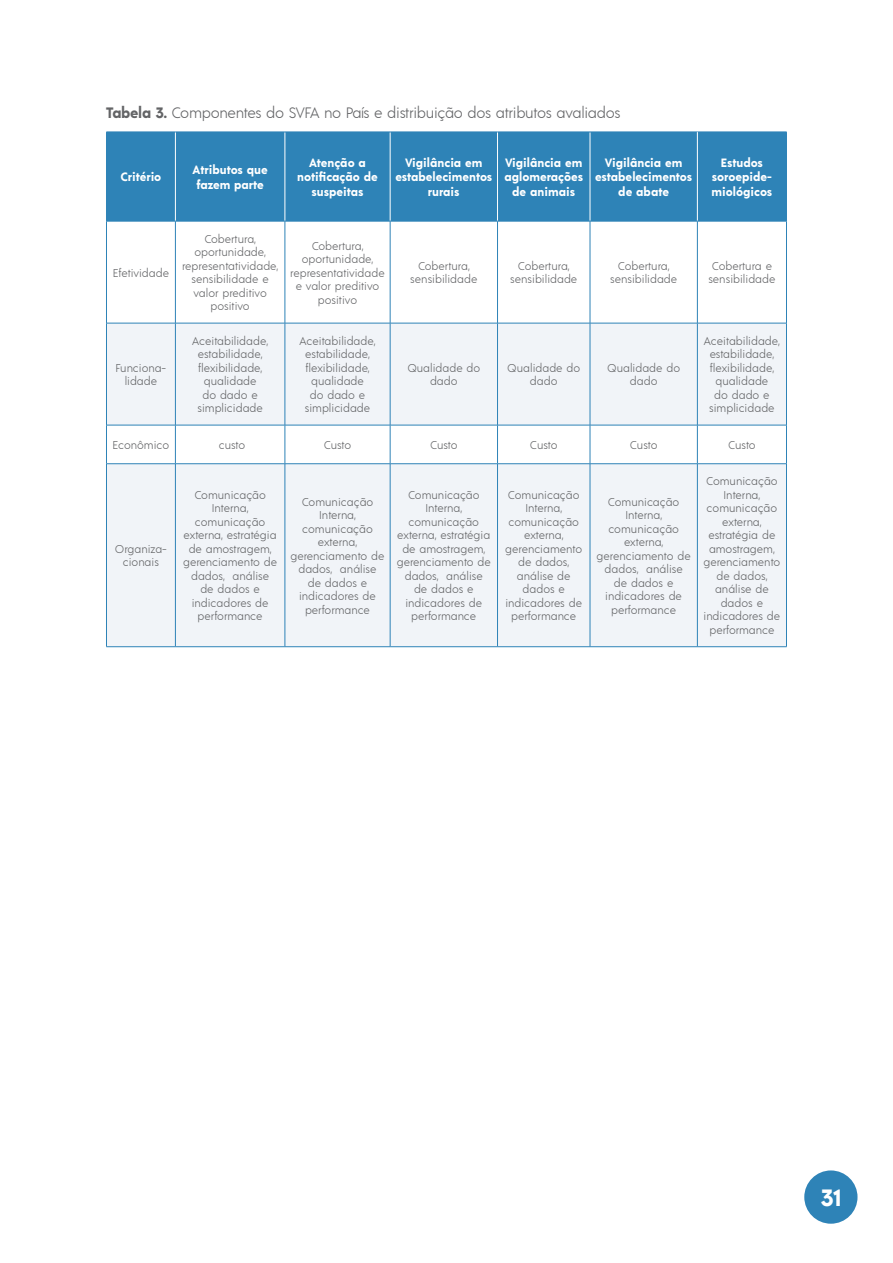
<style>
.page{position:relative;width:893px;height:1263px;background:#fff}
.page>*{position:absolute;margin:0;border:0;box-sizing:border-box;transform-origin:0 0}
.t1{font:700 23.4px "Acre";color:#fff}
.t2{font:300 15px "Acre";letter-spacing:-.02em;color:#636466}
.t3{font:700 12px/14.4px "Acre";color:#fff;text-align:center}
.t4{font:300 11.25px/13.5px "Acre";color:#636466;text-align:center}
.s1{font-weight:700}
</style>
<div class="page">
<div style="left:804px;top:1170px;width:53px;height:54px;background:#2e83b7;border-radius:50%"></div>
<div style="left:107px;top:133px;width:679px;height:88px;background:#2e83b7"></div>
<svg style="left:107px;top:324px;width:679px;height:322px;fill:#f1f4f8"></svg>
<hr style="left:175px;top:132px;width:1px;height:89px;background:#fff">
<hr style="left:285px;top:132px;width:1px;height:89px;background:#fff">
<hr style="left:390px;top:132px;width:1px;height:89px;background:#fff">
<hr style="left:497px;top:132px;width:1px;height:89px;background:#fff">
<hr style="left:590px;top:132px;width:1px;height:89px;background:#fff">
<hr style="left:106px;top:132px;width:1px;height:89px;background:#2e83b7">
<hr style="left:106px;top:132px;width:69px;height:1px;background:#2e83b7">
<hr style="left:175px;top:132px;width:110px;height:1px;background:#2e83b7">
<hr style="left:285px;top:132px;width:105px;height:1px;background:#2e83b7">
<hr style="left:390px;top:132px;width:107px;height:1px;background:#2e83b7">
<hr style="left:497px;top:132px;width:93px;height:1px;background:#2e83b7">
<hr style="left:590px;top:132px;width:107px;height:1px;background:#2e83b7">
<hr style="left:697px;top:132px;width:90px;height:1px;background:#2e83b7">
<hr style="left:697px;top:132px;width:1px;height:89px;background:#fff">
<hr style="left:786px;top:132px;width:1px;height:89px;background:#2e83b7">
<hr style="left:106px;top:221px;width:1px;height:102px;background:#2e83b7">
<hr style="left:106px;top:221px;width:69px;height:1px;background:#2e83b7">
<hr style="left:175px;top:221px;width:1px;height:102px;background:#2e83b7">
<hr style="left:175px;top:221px;width:110px;height:1px;background:#2e83b7">
<hr style="left:285px;top:221px;width:105px;height:1px;background:#2e83b7">
<hr style="left:285px;top:221px;width:1px;height:102px;background:#2e83b7">
<hr style="left:390px;top:221px;width:1px;height:102px;background:#2e83b7">
<hr style="left:390px;top:221px;width:107px;height:1px;background:#2e83b7">
<hr style="left:497px;top:221px;width:1px;height:102px;background:#2e83b7">
<hr style="left:497px;top:221px;width:93px;height:1px;background:#2e83b7">
<hr style="left:590px;top:221px;width:1px;height:102px;background:#2e83b7">
<hr style="left:590px;top:221px;width:107px;height:1px;background:#2e83b7">
<hr style="left:697px;top:221px;width:1px;height:102px;background:#2e83b7">
<hr style="left:697px;top:221px;width:90px;height:1px;background:#2e83b7">
<hr style="left:786px;top:221px;width:1px;height:102px;background:#2e83b7">
<hr style="left:106px;top:425px;width:1px;height:38px;background:#2e83b7">
<hr style="left:175px;top:425px;width:1px;height:38px;background:#2e83b7">
<hr style="left:285px;top:425px;width:1px;height:38px;background:#2e83b7">
<hr style="left:390px;top:425px;width:1px;height:38px;background:#2e83b7">
<hr style="left:497px;top:425px;width:1px;height:38px;background:#2e83b7">
<hr style="left:590px;top:425px;width:1px;height:38px;background:#2e83b7">
<hr style="left:697px;top:425px;width:1px;height:38px;background:#2e83b7">
<hr style="left:786px;top:425px;width:1px;height:38px;background:#2e83b7">
<hr style="left:106px;top:323px;width:1px;height:102px;background:#2e83b7">
<hr style="left:106px;top:323px;width:69px;height:1px;background:#2e83b7">
<hr style="left:697px;top:646px;width:90px;height:1px;background:#2e83b7">
<hr style="left:175px;top:323px;width:1px;height:102px;background:#2e83b7">
<hr style="left:175px;top:323px;width:110px;height:1px;background:#2e83b7">
<hr style="left:285px;top:323px;width:1px;height:102px;background:#2e83b7">
<hr style="left:285px;top:323px;width:105px;height:1px;background:#2e83b7">
<hr style="left:390px;top:323px;width:1px;height:102px;background:#2e83b7">
<hr style="left:390px;top:323px;width:107px;height:1px;background:#2e83b7">
<hr style="left:497px;top:323px;width:1px;height:102px;background:#2e83b7">
<hr style="left:497px;top:323px;width:93px;height:1px;background:#2e83b7">
<hr style="left:590px;top:323px;width:1px;height:102px;background:#2e83b7">
<hr style="left:590px;top:323px;width:107px;height:1px;background:#2e83b7">
<hr style="left:697px;top:323px;width:1px;height:102px;background:#2e83b7">
<hr style="left:786px;top:323px;width:1px;height:102px;background:#2e83b7">
<hr style="left:697px;top:323px;width:90px;height:1px;background:#2e83b7">
<hr style="left:106px;top:425px;width:69px;height:1px;background:#2e83b7">
<hr style="left:175px;top:425px;width:110px;height:1px;background:#2e83b7">
<hr style="left:285px;top:425px;width:105px;height:1px;background:#2e83b7">
<hr style="left:390px;top:425px;width:107px;height:1px;background:#2e83b7">
<hr style="left:497px;top:425px;width:93px;height:1px;background:#2e83b7">
<hr style="left:590px;top:425px;width:107px;height:1px;background:#2e83b7">
<hr style="left:697px;top:425px;width:90px;height:1px;background:#2e83b7">
<hr style="left:106px;top:464px;width:1px;height:182px;background:#2e83b7">
<hr style="left:106px;top:463px;width:69px;height:1px;background:#2e83b7">
<hr style="left:106px;top:646px;width:69px;height:1px;background:#2e83b7">
<hr style="left:175px;top:464px;width:1px;height:182px;background:#2e83b7">
<hr style="left:175px;top:463px;width:110px;height:1px;background:#2e83b7">
<hr style="left:175px;top:646px;width:110px;height:1px;background:#2e83b7">
<hr style="left:285px;top:464px;width:1px;height:182px;background:#2e83b7">
<hr style="left:285px;top:463px;width:105px;height:1px;background:#2e83b7">
<hr style="left:285px;top:646px;width:105px;height:1px;background:#2e83b7">
<hr style="left:390px;top:464px;width:1px;height:182px;background:#2e83b7">
<hr style="left:390px;top:463px;width:107px;height:1px;background:#2e83b7">
<hr style="left:390px;top:646px;width:107px;height:1px;background:#2e83b7">
<hr style="left:497px;top:464px;width:1px;height:182px;background:#2e83b7">
<hr style="left:497px;top:463px;width:93px;height:1px;background:#2e83b7">
<hr style="left:497px;top:646px;width:93px;height:1px;background:#2e83b7">
<hr style="left:590px;top:464px;width:1px;height:182px;background:#2e83b7">
<hr style="left:590px;top:463px;width:107px;height:1px;background:#2e83b7">
<hr style="left:590px;top:646px;width:107px;height:1px;background:#2e83b7">
<hr style="left:697px;top:464px;width:1px;height:182px;background:#2e83b7">
<hr style="left:786px;top:464px;width:1px;height:182px;background:#2e83b7">
<hr style="left:697px;top:463px;width:90px;height:1px;background:#2e83b7">
<h2 class="t2" style="left:106px;top:103px;width:516px"><span class="s1">Tabela 3.</span> Componentes do SVFA no País e distribuição dos atributos avaliados</h2>
<p class="t3" style="left:120px;top:169px;width:42px">Critério</p>
<p class="t3" style="left:193px;top:162px;width:77px">Atributos que fazem parte</p>
<p class="t3" style="left:297px;top:155px;width:82px">Atenção a notificação de suspeitas</p>
<p class="t3" style="left:395px;top:155px;width:98px">Vigilância em estabelecimentos rurais</p>
<p class="t3" style="left:504px;top:155px;width:80px">Vigilância em aglomerações de animais</p>
<p class="t3" style="left:595px;top:155px;width:98px">Vigilância em estabelecimentos de abate</p>
<p class="t3" style="left:711px;top:155px;width:62px">Estudos soroepide&shy;miológicos</p>
<p class="t4" style="left:113px;top:265px;width:58px">Efetividade</p>
<p class="t4" style="left:116px;top:360px;width:52px">Funciona&shy;lidade</p>
<p class="t4" style="left:182px;top:232px;width:98px">Cobertura, oportunidade, representatividade, sensibilidade e valor preditivo positivo</p>
<p class="t4" style="left:290px;top:238px;width:96px">Cobertura, oportunidade, representatividade e valor preditivo positivo</p>
<p class="t4" style="left:192px;top:333px;width:77px">Aceitabilidade, estabilidade, flexibilidade, qualidade<br>do dado e simplicidade</p>
<p class="t4" style="left:300px;top:333px;width:77px">Aceitabilidade, estabilidade, flexibilidade, qualidade<br>do dado e simplicidade</p>
<p class="t4" style="left:410px;top:259px;width:69px">Cobertura, sensibilidade</p>
<p class="t4" style="left:510px;top:259px;width:69px">Cobertura, sensibilidade</p>
<p class="t4" style="left:610px;top:259px;width:69px">Cobertura, sensibilidade</p>
<p class="t4" style="left:708px;top:259px;width:69px">Cobertura e sensibilidade</p>
<p class="t4" style="left:407px;top:360px;width:75px">Qualidade do dado</p>
<p class="t4" style="left:507px;top:360px;width:75px">Qualidade do dado</p>
<p class="t4" style="left:607px;top:360px;width:75px">Qualidade do dado</p>
<p class="t4" style="left:704px;top:333px;width:77px">Aceitabilidade, estabilidade, flexibilidade, qualidade<br>do dado e simplicidade</p>
<p class="t4" style="left:113px;top:438px;width:58px">Econômico</p>
<p class="t4" style="left:219px;top:438px;width:28px">custo</p>
<p class="t4" style="left:324px;top:438px;width:29px">Custo</p>
<p class="t4" style="left:430px;top:438px;width:29px">Custo</p>
<p class="t4" style="left:530px;top:438px;width:29px">Custo</p>
<p class="t4" style="left:630px;top:438px;width:29px">Custo</p>
<p class="t4" style="left:728px;top:438px;width:29px">Custo</p>
<p class="t4" style="left:115px;top:542px;width:54px">Organiza&shy;cionais</p>
<p class="t4" style="left:183px;top:488px;width:96px">Comunicação<br>Interna, comunicação externa, estratégia de amostragem, gerenciamento de dados, análise de dados e indicadores de performance</p>
<p class="t4" style="left:290px;top:494px;width:96px">Comunicação<br>Interna, comunicação externa, gerenciamento de dados, análise de dados e indicadores de performance</p>
<p class="t4" style="left:397px;top:488px;width:96px">Comunicação<br>Interna, comunicação externa, estratégia de amostragem, gerenciamento de dados, análise de dados e indicadores de performance</p>
<p class="t4" style="left:505px;top:488px;width:78px">Comunicação<br>Interna, comunicação externa, gerenciamento de dados, análise de dados e indicadores de performance</p>
<p class="t4" style="left:597px;top:494px;width:96px">Comunicação<br>Interna, comunicação externa, gerenciamento de dados, análise de dados e indicadores de performance</p>
<p class="t4" style="left:703px;top:474px;width:78px">Comunicação<br>Interna, comunicação externa, estratégia de amostragem, gerenciamento de dados, análise de dados e indicadores de performance</p>
<h1 class="t1" style="left:820px;top:1181px;width:23px">31</h1>
</div>
